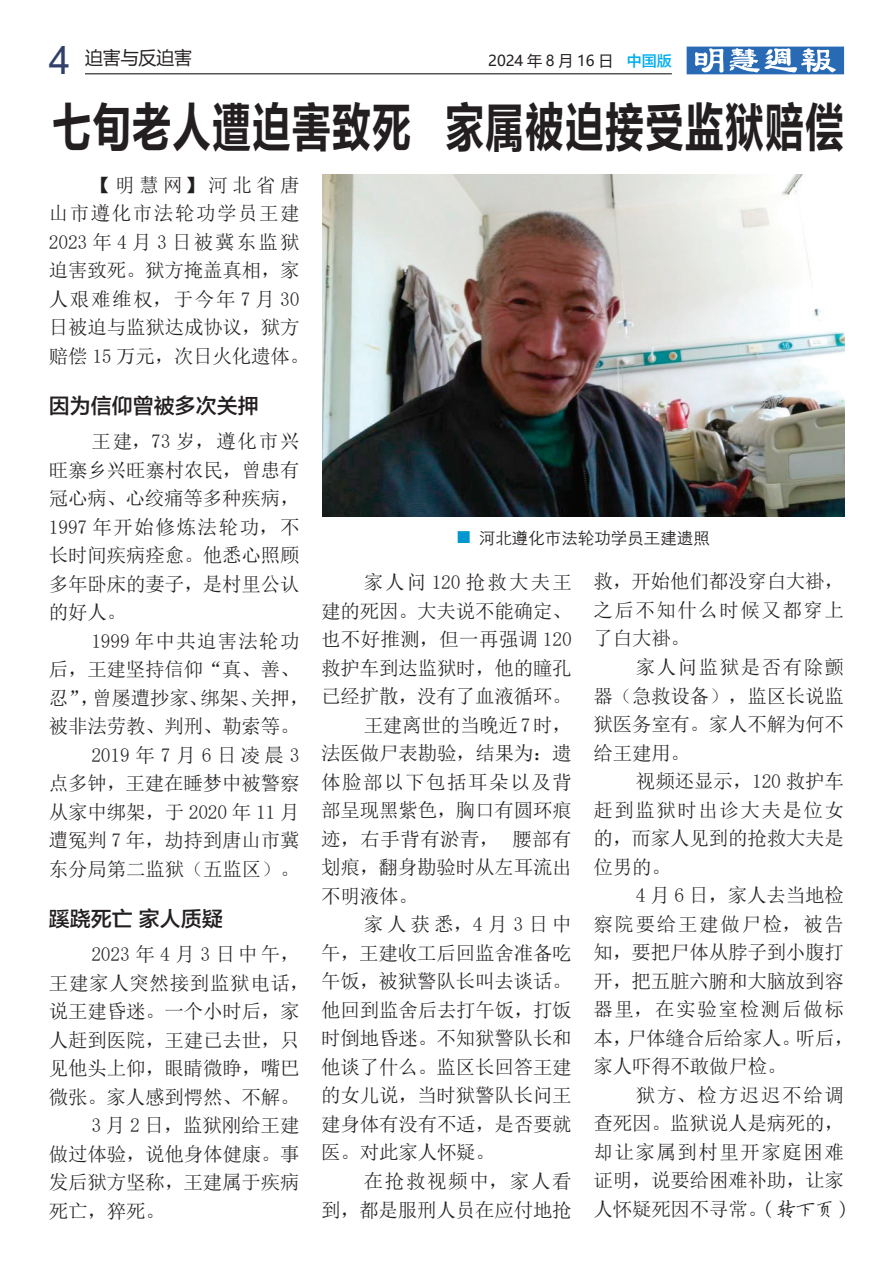
<style>
.page{position:relative;width:893px;height:1263px;background:#fff}
.page>*{position:absolute;margin:0;border:0;box-sizing:border-box;transform-origin:0 0}
.t1{font:54px "FZLTCHK GBK1 0";color:#231f20;scale:.74 1}
.t2{font:21px "FZLTZHK GBK1 0";color:#231f20}
.t3{font:19.5px/28.5px "N Sim Sun";letter-spacing:-.01em;color:#231f20;text-align:justify}
.t4{font:19.5px "N Sim Sun";letter-spacing:.015em;color:#231f20}
.t5{font:19.5px "N Sim Sun";letter-spacing:.035em;color:#231f20}
.t6{font:19.5px "N Sim Sun";letter-spacing:.065em;color:#231f20}
.t7{font:19.5px "N Sim Sun";letter-spacing:.295em;color:#231f20}
.t8{font:19.5px "N Sim Sun";letter-spacing:.08em;color:#231f20}
.t9{font:19.5px "N Sim Sun";letter-spacing:.025em;color:#231f20}
.t10{font:19.5px "N Sim Sun";letter-spacing:.11em;color:#231f20}
.t11{font:19.5px "N Sim Sun";letter-spacing:.205em;color:#231f20}
.t12{font:19.5px "N Sim Sun";letter-spacing:.085em;color:#231f20}
.t13{font:18px "Microsoft Ya Hei";letter-spacing:-.01em;color:#231f20}
.t14{font:16.5px "ST Xihei";color:#231f20}
.t15{font:15px "Microsoft Ya Hei";color:#231f20}
.s1{font-family:"Arial";font-size:39px;color:#30406a}
.s2{font-family:"FZLTZHK GBK1 0";color:#00aeef}
.s3{font-family:"FZYBKSJW GB1 0"}
</style>
<div class="page">
<hr style="left:85px;top:73px;width:587px;height:1px;background:#231f20">
<svg style="left:687px;top:47px;width:157px;height:27px"></svg>
<img style="left:322px;top:175px;width:522px;height:342px">
<p class="t13" style="left:49px;top:46px;width:145px"><span class="s1">4</span> 迫害与反迫害</p>
<p class="t15" style="left:488px;top:50px;width:185px">2024 年 8 月 16 日 <span class="s2">中国版</span></p>
<h1 class="t1" style="left:52px;top:97px;width:1072px">七旬老人遭迫害致死 家属被迫接受监狱赔偿</h1>
<p class="t3" style="left:49px;top:170px;width:262px;text-align:left;text-indent:43px">【明慧网】河北省唐山市遵化市法轮功学员王建<br>2023 年 4 月 3 日被冀东监狱迫害致死。狱方掩盖真相，家人艰难维权，于今年 7 月 30日被迫与监狱达成协议，狱方赔偿 15 万元，次日火化遗体。</p>
<p class="t2" style="left:49px;top:395px;width:212px">因为信仰曾被多次关押</p>
<p class="t3" style="left:49px;top:427px;width:252px;text-indent:43px">王建，73 岁，遵化市兴旺寨乡兴旺寨村农民，曾患有冠心病、心绞痛等多种疾病，1997 年开始修炼法轮功，不长时间疾病痊愈。他悉心照顾多年卧床的妻子，是村里公认的好人。</p>
<p class="t6" style="left:91px;top:631px;width:210px">1999 年中共迫害法轮功</p>
<p class="t3" style="left:49px;top:655px;width:252px">后，王建坚持信仰“真、善、</p>
<p class="t3" style="left:49px;top:683px;width:262px">忍”，曾屡遭抄家、绑架、关押，</p>
<p class="t3" style="left:49px;top:712px;width:252px">被非法劳教、判刑、勒索等。</p>
<p class="t7" style="left:91px;top:745px;width:210px">2019年7月6日凌晨3</p>
<p class="t3" style="left:49px;top:769px;width:252px">点多钟，王建在睡梦中被警察</p>
<p class="t3" style="left:49px;top:797px;width:252px">从家中绑架，于 2020 年 11 月</p>
<p class="t3" style="left:49px;top:826px;width:252px">遭冤判 7 年，劫持到唐山市冀</p>
<p class="t3" style="left:49px;top:854px;width:252px">东分局第二监狱（五监区）。</p>
<p class="t2" style="left:49px;top:908px;width:175px">蹊跷死亡 家人质疑</p>
<p class="t3" style="left:91px;top:940px;width:210px">2023 年 4 月 3 日中午，</p>
<p class="t5" style="left:49px;top:973px;width:262px">王建家人突然接到监狱电话，</p>
<p class="t3" style="left:49px;top:997px;width:252px">说王建昏迷。一个小时后，家</p>
<p class="t3" style="left:49px;top:1025px;width:252px">人赶到医院，王建已去世，只</p>
<p class="t3" style="left:49px;top:1054px;width:252px">见他头上仰，眼睛微睁，嘴巴</p>
<p class="t3" style="left:49px;top:1082px;width:252px">微张。家人感到愕然、不解。</p>
<p class="t3" style="left:91px;top:1111px;width:210px">3 月 2 日，监狱刚给王建</p>
<p class="t3" style="left:49px;top:1139px;width:252px">做过体验，说他身体健康。事</p>
<p class="t3" style="left:49px;top:1168px;width:252px">发后狱方坚称，王建属于疾病</p>
<p class="t3" style="left:49px;top:1196px;width:118px">死亡，猝死。</p>
<p class="t14" style="left:479px;top:525px;width:232px">河北遵化市法轮功学员王建遗照</p>
<p class="t10" style="left:364px;top:572px;width:210px">家人问 120 抢救大夫王</p>
<p class="t3" style="left:321px;top:596px;width:252px">建的死因。大夫说不能确定、</p>
<p class="t4" style="left:321px;top:629px;width:252px">也不好推测，但一再强调 120</p>
<p class="t3" style="left:321px;top:653px;width:252px">救护车到达监狱时，他的瞳孔</p>
<p class="t3" style="left:321px;top:682px;width:252px">已经扩散，没有了血液循环。</p>
<p class="t3" style="left:364px;top:710px;width:210px">王建离世的当晚近 7时，</p>
<p class="t3" style="left:321px;top:739px;width:252px">法医做尸表勘验，结果为：遗</p>
<p class="t8" style="left:321px;top:772px;width:252px">体脸部以下包括耳朵以及背</p>
<p class="t3" style="left:321px;top:796px;width:252px">部呈现黑紫色，胸口有圆环痕</p>
<p class="t9" style="left:321px;top:829px;width:252px">迹，右手背有淤青， 腰部有</p>
<p class="t3" style="left:321px;top:853px;width:252px">划痕，翻身勘验时从左耳流出</p>
<p class="t3" style="left:321px;top:881px;width:98px">不明液体。</p>
<p class="t11" style="left:364px;top:915px;width:210px">家人获悉，4月3日中</p>
<p class="t3" style="left:321px;top:939px;width:252px">午，王建收工后回监舍准备吃</p>
<p class="t3" style="left:321px;top:967px;width:252px">午饭，被狱警队长叫去谈话。</p>
<p class="t3" style="left:321px;top:996px;width:252px">他回到监舍后去打午饭，打饭</p>
<p class="t3" style="left:321px;top:1024px;width:252px">时倒地昏迷。不知狱警队长和</p>
<p class="t3" style="left:321px;top:1053px;width:252px">他谈了什么。监区长回答王建</p>
<p class="t3" style="left:321px;top:1081px;width:252px">的女儿说，当时狱警队长问王</p>
<p class="t3" style="left:321px;top:1110px;width:252px">建身体有没有不适，是否要就</p>
<p class="t3" style="left:321px;top:1138px;width:175px">医。对此家人怀疑。</p>
<p class="t12" style="left:364px;top:1171px;width:210px">在抢救视频中，家人看</p>
<p class="t3" style="left:321px;top:1195px;width:252px">到，都是服刑人员在应付地抢</p>
<p class="t3" style="left:593px;top:567px;width:252px">救，开始他们都没穿白大褂，之后不知什么时候又都穿上了白大褂。</p>
<p class="t3" style="left:593px;top:653px;width:252px;text-indent:43px">家人问监狱是否有除颤器（急救设备），监区长说监狱医务室有。家人不解为何不给王建用。</p>
<p class="t3" style="left:593px;top:767px;width:252px;text-indent:43px">视频还显示，120 救护车赶到监狱时出诊大夫是位女的，而家人见到的抢救大夫是位男的。</p>
<p class="t3" style="left:593px;top:881px;width:262px;text-align:left;text-indent:43px">4 月 6 日，家人去当地检察院要给王建做尸检，被告知，要把尸体从脖子到小腹打开，把五脏六腑和大脑放到容器里，在实验室检测后做标本，尸体缝合后给家人。听后，家人吓得不敢做尸检。</p>
<p class="t3" style="left:593px;top:1080px;width:262px;text-align:left;text-indent:43px">狱方、检方迟迟不给调查死因。监狱说人是病死的，却让家属到村里开家庭困难证明，说要给困难补助，让家人怀疑死因不寻常。<span class="s3">（转下页）</span></p>
</div>
